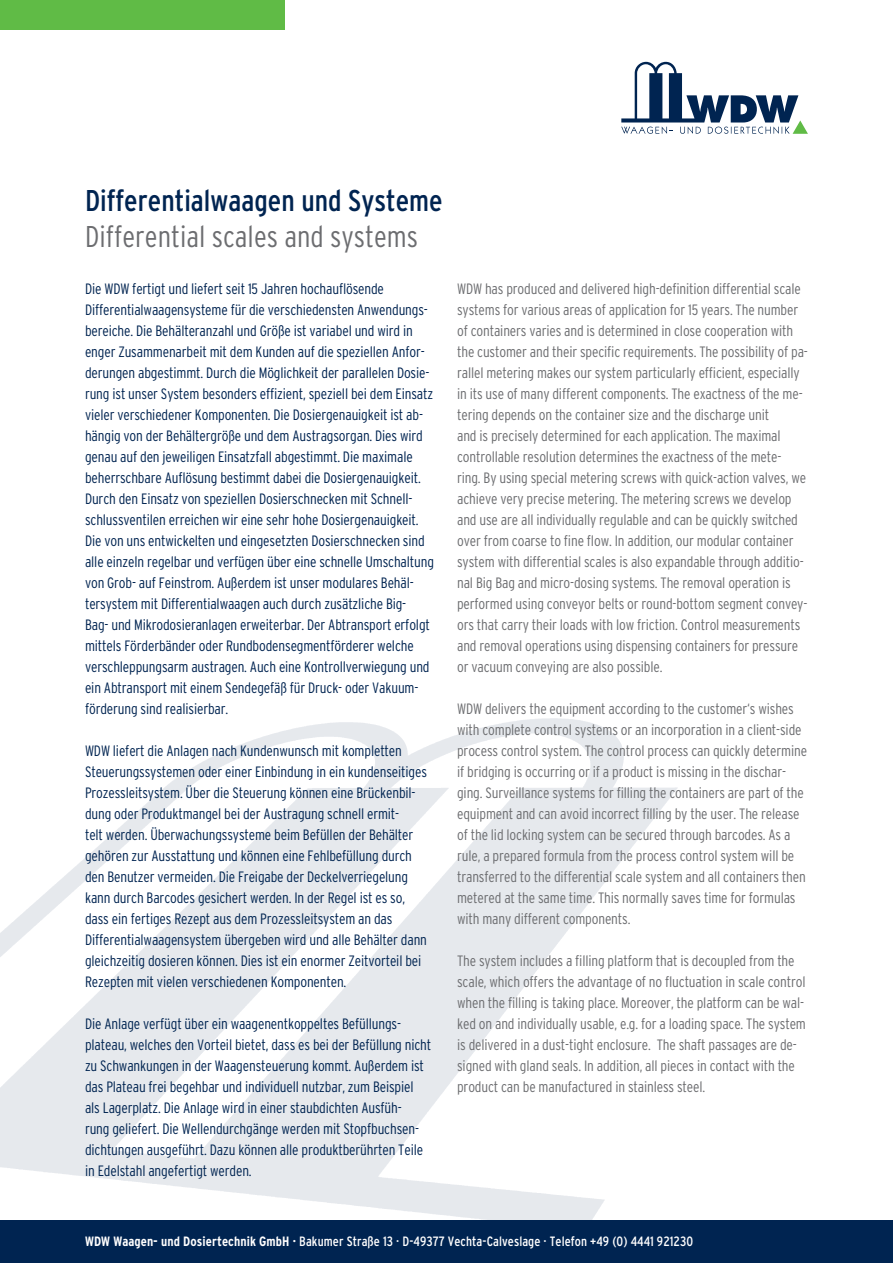
<style>
.page{position:relative;width:893px;height:1263px;background:#fff}
.page>*{position:absolute;margin:0;border:0;box-sizing:border-box;transform-origin:0 0}
.t1{font:condensed 30px "Interstate";color:#002451}
.t2{font:300 condensed 30px "Interstate";color:#6c6d70}
.t3{font:300 condensed 15px/21px "Interstate";letter-spacing:-.01em;color:#002451}
.t4{font:300 condensed 15px/21px "Interstate";letter-spacing:-.01em;color:#6c6d70}
.t5{font:condensed 13.5px "Interstate";letter-spacing:.005em;color:#fff}
.s1{font-weight:700}
</style>
<div class="page">
<div style="left:0;top:1220px;width:893px;height:43px;background:#002451"></div>
<svg style="left:621px;top:62px;width:187px;height:72px"></svg>
<div style="left:0;top:0;width:285px;height:30px;background:#60bb46"></div>
<h1 class="t1" style="left:85px;top:183px;width:359px">Differentialwaagen und Systeme</h1>
<h1 class="t2" style="left:85px;top:219px;width:335px">Differential scales and systems</h1>
<p class="t3" style="left:85px;top:278px;width:350px">Die WDW fertigt und liefert seit 15 Jahren hochauflösende Differentialwaagensysteme für die verschiedensten Anwendungs&shy;bereiche. Die Behälteranzahl und Größe ist variabel und wird in enger Zusammenarbeit mit dem Kunden auf die speziellen Anfor&shy;derungen abgestimmt. Durch die Möglichkeit der parallelen Dosie&shy;rung ist unser System besonders effizient, speziell bei dem Einsatz vieler verschiedener Komponenten. Die Dosiergenauigkeit ist ab&shy;hängig von der Behältergröße und dem Austragsorgan. Dies wird genau auf den jeweiligen Einsatzfall abgestimmt. Die maximale beherrschbare Auflösung bestimmt dabei die Dosiergenauigkeit.<br>Durch den Einsatz von speziellen Dosierschnecken mit Schnell&shy;schlussventilen erreichen wir eine sehr hohe Dosiergenauigkeit.<br>Die von uns entwickelten und eingesetzten Dosierschnecken sind alle einzeln regelbar und verfügen über eine schnelle Umschaltung von Grob- auf Feinstrom. Außerdem ist unser modulares Behäl&shy;tersystem mit Differentialwaagen auch durch zusätzliche Big-<br>Bag- und Mikrodosieranlagen erweiterbar. Der Abtransport erfolgt mittels Förderbänder oder Rundbodensegmentförderer welche verschleppungsarm austragen. Auch eine Kontrollverwiegung und ein Abtransport mit einem Sendegefäß für Druck- oder Vakuum&shy;förderung sind realisierbar.</p>
<p class="t3" style="left:85px;top:740px;width:344px">WDW liefert die Anlagen nach Kundenwunsch mit kompletten Steuerungssystemen oder einer Einbindung in ein kundenseitiges Prozessleitsystem. Über die Steuerung können eine Brückenbil&shy;dung oder Produktmangel bei der Austragung schnell ermit-<br>telt werden. Überwachungssysteme beim Befüllen der Behälter gehören zur Ausstattung und können eine Fehlbefüllung durch den Benutzer vermeiden. Die Freigabe der Deckelverriegelung kann durch Barcodes gesichert werden. In der Regel ist es so, dass ein fertiges Rezept aus dem Prozessleitsystem an das Differentialwaagensystem übergeben wird und alle Behälter dann gleichzeitig dosieren können. Dies ist ein enormer Zeitvorteil bei Rezepten mit vielen verschiedenen Komponenten.</p>
<p class="t3" style="left:85px;top:1013px;width:348px">Die Anlage verfügt über ein waagenentkoppeltes Befüllungs&shy;plateau, welches den Vorteil bietet, dass es bei der Befüllung nicht zu Schwankungen in der Waagensteuerung kommt. Außerdem ist das Plateau frei begehbar und individuell nutzbar, zum Beispiel als Lagerplatz. Die Anlage wird in einer staubdichten Ausfüh-<br>rung geliefert. Die Wellendurchgänge werden mit Stopfbuchsen&shy;dichtungen ausgeführt. Dazu können alle produktberührten Teile in Edelstahl angefertigt werden.</p>
<p class="t4" style="left:457px;top:278px;width:352px">WDW has produced and delivered high-definition differential scale systems for various areas of application for 15 years. The number of containers varies and is determined in close cooperation with the customer and their specific requirements. The possibility of pa&shy;rallel metering makes our system particularly efficient, especially in its use of many different components. The exactness of the me&shy;tering depends on the container size and the discharge unit<br>and is precisely determined for each application. The maximal controllable resolution determines the exactness of the mete&shy;ring. By using special metering screws with quick-action valves, we achieve very precise metering. The metering screws we develop and use are all individually regulable and can be quickly switched over from coarse to fine flow. In addition, our modular container system with differential scales is also expandable through additio&shy;nal Big Bag and micro-dosing systems. The removal operation is performed using conveyor belts or round-bottom segment convey&shy;ors that carry their loads with low friction. Control measurements and removal operations using dispensing containers for pressure or vacuum conveying are also possible.</p>
<p class="t4" style="left:457px;top:698px;width:351px">WDW delivers the equipment according to the customer‘s wishes with complete control systems or an incorporation in a client-side process control system. The control process can quickly determine if bridging is occurring or if a product is missing in the dischar&shy;ging. Surveillance systems for filling the containers are part of the equipment and can avoid incorrect filling by the user. The release of the lid locking system can be secured through barcodes. As a rule, a prepared formula from the process control system will be transferred to the differential scale system and all containers then metered at the same time. This normally saves time for formulas with many different components.</p>
<p class="t4" style="left:457px;top:950px;width:350px">The system includes a filling platform that is decoupled from the scale, which offers the advantage of no fluctuation in scale control when the filling is taking place. Moreover, the platform can be wal&shy;ked on and individually usable, e.g. for a loading space. The system is delivered in a dust-tight enclosure. The shaft passages are de&shy;signed with gland seals. In addition, all pieces in contact with the product can be manufactured in stainless steel.</p>
<p class="t5" style="left:85px;top:1234px;width:610px"><span class="s1">WDW Waagen- und Dosiertechnik GmbH ·</span> Bakumer Straße 13 · D-49377 Vechta-Calveslage · Telefon +49 (0) 4441 921230</p>
</div>
